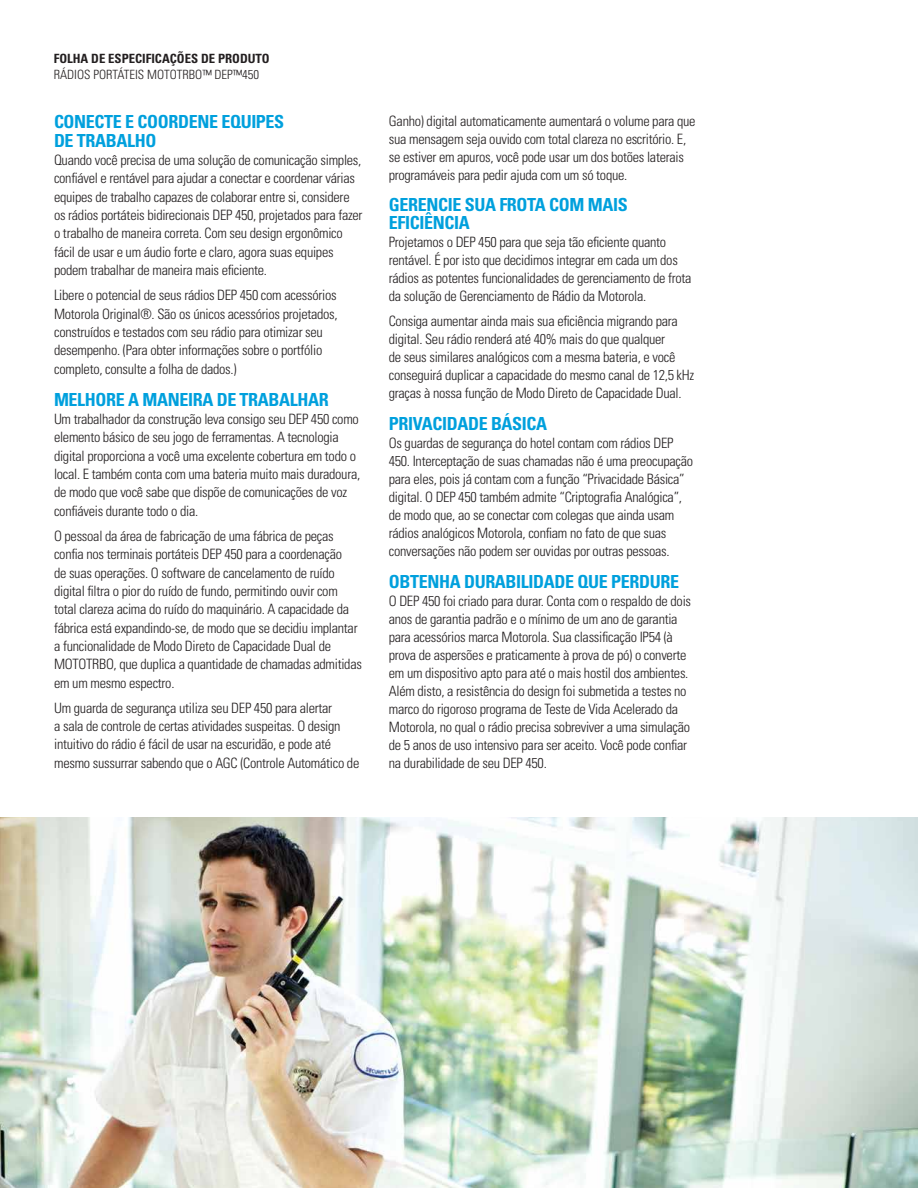
<style>
.page{position:relative;width:918px;height:1188px;background:#fff}
.page>*{position:absolute;margin:0;border:0;box-sizing:border-box;transform-origin:0 0}
.t1{font:700 condensed 18px/18.3px "Univers LT Pro";letter-spacing:-.02em;color:#00a0dd}
.t2{font:300 condensed 14.25px/18.3px "Univers LT Std";letter-spacing:-.02em;color:#231f20}
.t3{font:300 condensed 12.75px "Univers LT Std";color:#231f20}
.t4{font:700 condensed 12.75px "Univers LT Pro";color:#231f20}
</style>
<div class="page">
<img style="left:0;top:818px;width:918px;height:370px">
<p class="t4" style="left:54px;top:51px;width:218px">FOLHA DE ESPECIFICAÇÕES DE PRODUTO</p>
<p class="t3" style="left:54px;top:67px;width:207px">RÁDIOS PORTÁTEIS MOTOTRBO™ DEP™450</p>
<p class="t1" style="left:54px;top:113px;width:232px">CONECTE E COORDENE EQUIPES<br>DE TRABALHO</p>
<p class="t2" style="left:54px;top:151px;width:310px">Quando você precisa de uma solução de comunicação simples, confiável e rentável para ajudar a conectar e coordenar várias equipes de trabalho capazes de colaborar entre si, considere os rádios portáteis bidirecionais DEP 450, projetados para fazer o trabalho de maneira correta. Com seu design ergonômico fácil de usar e um áudio forte e claro, agora suas equipes podem trabalhar de maneira mais eficiente.</p>
<p class="t2" style="left:54px;top:286px;width:285px">Libere o potencial de seus rádios DEP 450 com acessórios Motorola Original®. São os únicos acessórios projetados, construídos e testados com seu rádio para otimizar seu desempenho. (Para obter informações sobre o portfólio completo, consulte a folha de dados.)</p>
<p class="t1" style="left:54px;top:390px;width:276px">MELHORE A MANEIRA DE TRABALHAR</p>
<p class="t2" style="left:54px;top:410px;width:308px">Um trabalhador da construção leva consigo seu DEP 450 como elemento básico de seu jogo de ferramentas. A tecnologia digital proporciona a você uma excelente cobertura em todo o local. E também conta com uma bateria muito mais duradoura, de modo que você sabe que dispõe de comunicações de voz confiáveis durante todo o dia.</p>
<p class="t2" style="left:54px;top:527px;width:309px">O pessoal da área de fabricação de uma fábrica de peças confia nos terminais portáteis DEP 450 para a coordenação<br>de suas operações. O software de cancelamento de ruído digital filtra o pior do ruído de fundo, permitindo ouvir com total clareza acima do ruído do maquinário. A capacidade da fábrica está expandindo-se, de modo que se decidiu implantar a funcionalidade de Modo Direto de Capacidade Dual de MOTOTRBO, que duplica a quantidade de chamadas admitidas em um mesmo espectro.</p>
<p class="t2" style="left:54px;top:699px;width:307px">Um guarda de segurança utiliza seu DEP 450 para alertar<br>a sala de controle de certas atividades suspeitas. O design intuitivo do rádio é fácil de usar na escuridão, e pode até mesmo sussurrar sabendo que o AGC (Controle Automático de</p>
<p class="t2" style="left:389px;top:112px;width:308px">Ganho) digital automaticamente aumentará o volume para que sua mensagem seja ouvido com total clareza no escritório. E, se estiver em apuros, você pode usar um dos botões laterais programáveis para pedir ajuda com um só toque.</p>
<p class="t1" style="left:389px;top:196px;width:240px">GERENCIE SUA FROTA COM MAIS<br>EFICIÊNCIA</p>
<p class="t2" style="left:389px;top:233px;width:304px">Projetamos o DEP 450 para que seja tão eficiente quanto rentável. É por isto que decidimos integrar em cada um dos rádios as potentes funcionalidades de gerenciamento de frota da solução de Gerenciamento de Rádio da Motorola.</p>
<p class="t2" style="left:389px;top:312px;width:307px">Consiga aumentar ainda mais sua eficiência migrando para digital. Seu rádio renderá até 40% mais do que qualquer<br>de seus similares analógicos com a mesma bateria, e você conseguirá duplicar a capacidade do mesmo canal de 12,5 kHz graças à nossa função de Modo Direto de Capacidade Dual.</p>
<p class="t1" style="left:389px;top:414px;width:160px">PRIVACIDADE BÁSICA</p>
<p class="t2" style="left:389px;top:434px;width:306px">Os guardas de segurança do hotel contam com rádios DEP 450. Interceptação de suas chamadas não é uma preocupação para eles, pois já contam com a função “Privacidade Básica” digital. O DEP 450 também admite “Criptografia Analógica”, de modo que, ao se conectar com colegas que ainda usam rádios analógicos Motorola, confiam no fato de que suas conversações não podem ser ouvidas por outras pessoas.</p>
<p class="t1" style="left:389px;top:572px;width:292px">OBTENHA DURABILIDADE QUE PERDURE</p>
<p class="t2" style="left:389px;top:592px;width:304px">O DEP 450 foi criado para durar. Conta com o respaldo de dois anos de garantia padrão e o mínimo de um ano de garantia para acessórios marca Motorola. Sua classificação IP54 (à prova de aspersões e praticamente à prova de pó) o converte em um dispositivo apto para até o mais hostil dos ambientes.<br>Além disto, a resistência do design foi submetida a testes no marco do rigoroso programa de Teste de Vida Acelerado da Motorola, no qual o rádio precisa sobreviver a uma simulação de 5 anos de uso intensivo para ser aceito. Você pode confiar na durabilidade de seu DEP 450.</p>
</div>
